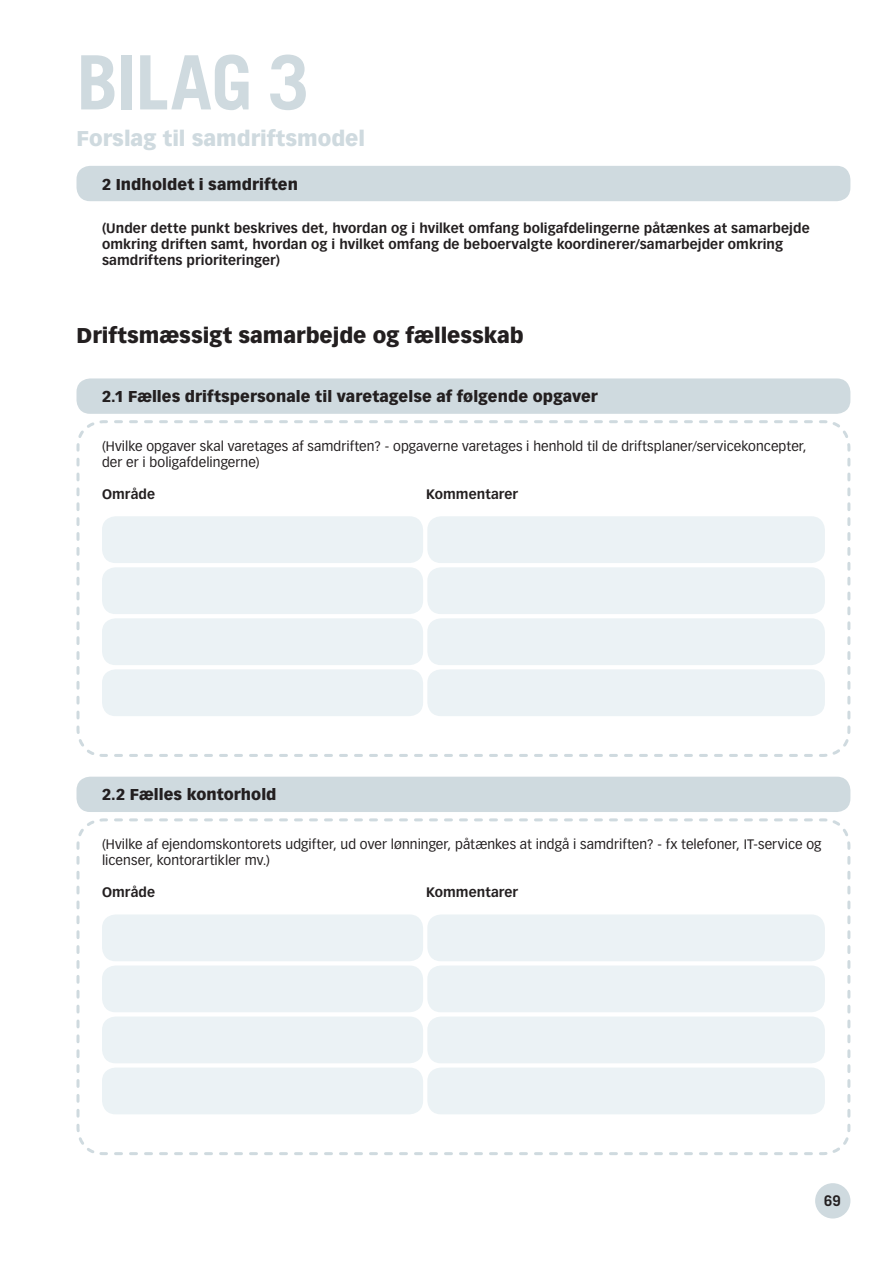
<style>
.page{position:relative;width:893px;height:1263px;background:#fff}
.page>*{position:absolute;margin:0;border:0;box-sizing:border-box;transform-origin:0 0}
.t1{font:700 75px "Trade Gothic LT Std";letter-spacing:-.02em;color:#cfdadf}
.t2{font:900 21px "Vectora LT Std";color:#231f20}
.t3{font:900 21px "Vectora LT Std";color:#cfdadf}
.t4{font:900 15.45px "Vectora LT Std";letter-spacing:.005em;color:#231f20}
.t5{font:700 14.7px "Trade Gothic LT Std";color:#231f20}
.t6{font:13.5px/16.2px "Vectora LT Std";letter-spacing:.01em;color:#231f20}
.t7{font:700 13.5px/16.2px "Vectora LT Std";letter-spacing:.005em;color:#231f20}
</style>
<div class="page">
<div style="left:76px;top:166px;width:774px;height:35px;background:#cfdadf;border-radius:14px"></div>
<div style="left:76px;top:378px;width:774px;height:36px;background:#cfdadf;border-radius:14px"></div>
<div style="left:76px;top:777px;width:774px;height:35px;background:#cfdadf;border-radius:14px"></div>
<svg style="left:76px;top:420px;width:775px;height:337px"></svg>
<svg style="left:76px;top:818px;width:775px;height:337px"></svg>
<div style="left:102px;top:516px;width:321px;height:47px;background:#ebf2f5;border-radius:14px"></div>
<div style="left:102px;top:567px;width:321px;height:47px;background:#ebf2f5;border-radius:14px"></div>
<div style="left:102px;top:618px;width:321px;height:47px;background:#ebf2f5;border-radius:14px"></div>
<div style="left:102px;top:669px;width:321px;height:47px;background:#ebf2f5;border-radius:14px"></div>
<div style="left:427px;top:516px;width:398px;height:47px;background:#ebf2f5;border-radius:14px"></div>
<div style="left:427px;top:567px;width:398px;height:47px;background:#ebf2f5;border-radius:14px"></div>
<div style="left:427px;top:618px;width:398px;height:47px;background:#ebf2f5;border-radius:14px"></div>
<div style="left:427px;top:669px;width:398px;height:47px;background:#ebf2f5;border-radius:14px"></div>
<div style="left:102px;top:914px;width:321px;height:47px;background:#ebf2f5;border-radius:14px"></div>
<div style="left:102px;top:965px;width:321px;height:47px;background:#ebf2f5;border-radius:14px"></div>
<div style="left:102px;top:1016px;width:321px;height:47px;background:#ebf2f5;border-radius:14px"></div>
<div style="left:102px;top:1067px;width:321px;height:47px;background:#ebf2f5;border-radius:14px"></div>
<div style="left:427px;top:914px;width:398px;height:47px;background:#ebf2f5;border-radius:14px"></div>
<div style="left:427px;top:965px;width:398px;height:47px;background:#ebf2f5;border-radius:14px"></div>
<div style="left:427px;top:1016px;width:398px;height:47px;background:#ebf2f5;border-radius:14px"></div>
<div style="left:427px;top:1067px;width:398px;height:47px;background:#ebf2f5;border-radius:14px"></div>
<div style="left:815px;top:1183px;width:35px;height:35px;background:#cfdadf;border-radius:50%"></div>
<h1 class="t1" style="left:77px;top:37px;width:234px">BILAG 3</h1>
<h2 class="t3" style="left:77px;top:126px;width:290px">Forslag til samdriftsmodel</h2>
<p class="t4" style="left:102px;top:174px;width:198px">2 Indholdet i samdriften</p>
<p class="t7" style="left:102px;top:220px;width:709px">(Under dette punkt beskrives det, hvordan og i hvilket omfang boligafdelingerne påtænkes at samarbejde omkring driften samt, hvordan og i hvilket omfang de beboervalgte koordinerer/samarbejder omkring samdriftens prioriteringer)</p>
<h2 class="t2" style="left:77px;top:323px;width:449px">Driftsmæssigt samarbejde og fællesskab</h2>
<p class="t4" style="left:102px;top:387px;width:497px">2.1 Fælles driftspersonale til varetagelse af følgende opgaver</p>
<p class="t6" style="left:102px;top:438px;width:706px">(Hvilke opgaver skal varetages af samdriften? - opgaverne varetages i henhold til de driftsplaner/servicekoncepter, der er i boligafdelingerne)</p>
<p class="t7" style="left:102px;top:486px;width:55px">Område</p>
<p class="t7" style="left:426px;top:486px;width:94px">Kommentarer</p>
<p class="t4" style="left:102px;top:785px;width:176px">2.2 Fælles kontorhold</p>
<p class="t6" style="left:102px;top:836px;width:721px">(Hvilke af ejendomskontorets udgifter, ud over lønninger, påtænkes at indgå i samdriften? - fx telefoner, IT-service og licenser, kontorartikler mv.)</p>
<p class="t7" style="left:102px;top:884px;width:55px">Område</p>
<p class="t7" style="left:426px;top:884px;width:94px">Kommentarer</p>
<p class="t5" style="left:824px;top:1192px;width:18px">69</p>
</div>
